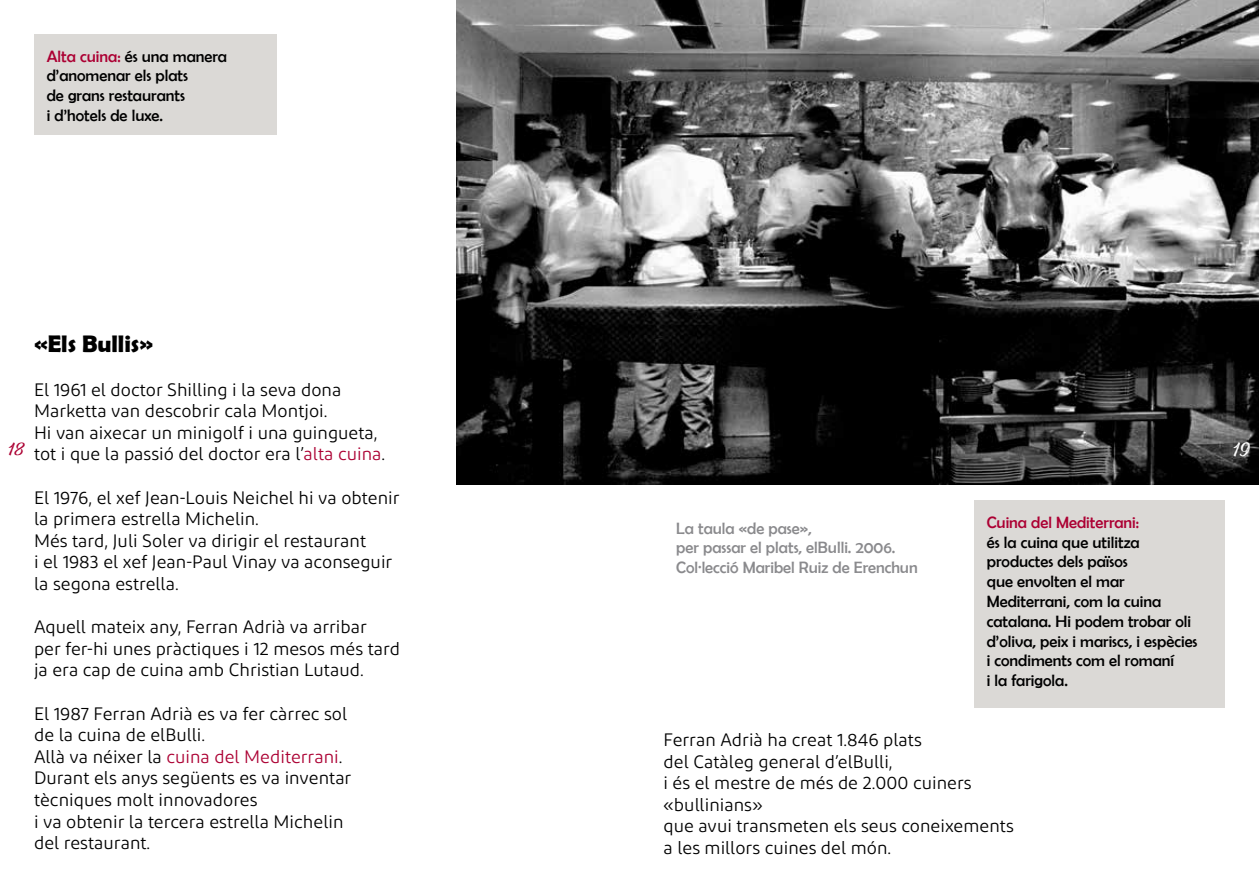
<style>
.page{position:relative;width:1259px;height:893px;background:#fff}
.page>*{position:absolute;margin:0;border:0;box-sizing:border-box;transform-origin:0 0}
.t1{font:700 24px "Berlin Sans FB Demi";color:#000}
.t2{font:18px/21.6px "Diodrum";color:#000}
.t3{font:16.5px/19.8px "Berlin Sans FB";color:#000}
.t4{font:16.5px/19.8px "Berlin Sans FB";color:#8a8a8d}
.t5{font:16.5px "Berlin Sans FB";color:#ac0033}
.t6{font:16.5px "Bernadette Rough";color:#fff}
.t7{font:15px "Bernadette Rough";color:#ac0033}
.s1{color:#ac0033}
</style>
<div class="page">
<img style="left:457px;top:0;width:802px;height:484px">
<div style="left:34px;top:34px;width:242px;height:101px;background:#dbd9d6"></div>
<div style="left:974px;top:500px;width:251px;height:207px;background:#dbd9d6"></div>
<p class="t3" style="left:47px;top:46px;width:182px"><span class="s1">Alta cuina:</span> és una manera d’anomenar els plats<br>de grans restaurants<br>i d’hotels de luxe.</p>
<h1 class="t1" style="left:34px;top:330px;width:121px">«Els Bullis»</h1>
<p class="t2" style="left:34px;top:378px;width:353px">El 1961 el doctor Shilling i la seva dona Marketta van descobrir cala Montjoi.<br>Hi van aixecar un minigolf i una guingueta, tot i que la passió del doctor era l’<span class="s1">alta cuina</span>.</p>
<p class="t2" style="left:34px;top:486px;width:367px">El 1976, el xef Jean-Louis Neichel hi va obtenir la primera estrella Michelin.<br>Més tard, Juli Soler va dirigir el restaurant<br>i el 1983 el xef Jean-Paul Vinay va aconseguir la segona estrella.</p>
<p class="t2" style="left:34px;top:616px;width:368px">Aquell mateix any, Ferran Adrià va arribar<br>per fer-hi unes pràctiques i 12 mesos més tard ja era cap de cuina amb Christian Lutaud.</p>
<p class="t2" style="left:34px;top:702px;width:319px">El 1987 Ferran Adrià es va fer càrrec sol de la cuina de elBulli.<br>Allà va néixer la <span class="s1">cuina del Mediterrani</span>.<br>Durant els anys següents es va inventar tècniques molt innovadores<br>i va obtenir la tercera estrella Michelin del restaurant.</p>
<p class="t7" style="left:9px;top:437px;width:18px">18</p>
<p class="t6" style="left:1233px;top:436px;width:19px">19</p>
<p class="t5" style="left:986px;top:513px;width:154px">Cuina del Mediterrani:</p>
<p class="t3" style="left:986px;top:532px;width:212px">és la cuina que utilitza productes dels països<br>que envolten el mar<br>Mediterrani, com la cuina catalana. Hi podem trobar oli d’oliva, peix i mariscs, i espècies i condiments com el romaní<br>i la farigola.</p>
<p class="t4" style="left:676px;top:518px;width:243px">La taula «de pase»,<br>per passar el plats, elBulli. 2006.<br>Col·lecció Maribel Ruiz de Erenchun</p>
<p class="t2" style="left:663px;top:729px;width:352px">Ferran Adrià ha creat 1.846 plats<br>del Catàleg general d’elBulli,<br>i és el mestre de més de 2.000 cuiners «bullinians»<br>que avui transmeten els seus coneixements a les millors cuines del món.</p>
</div>
